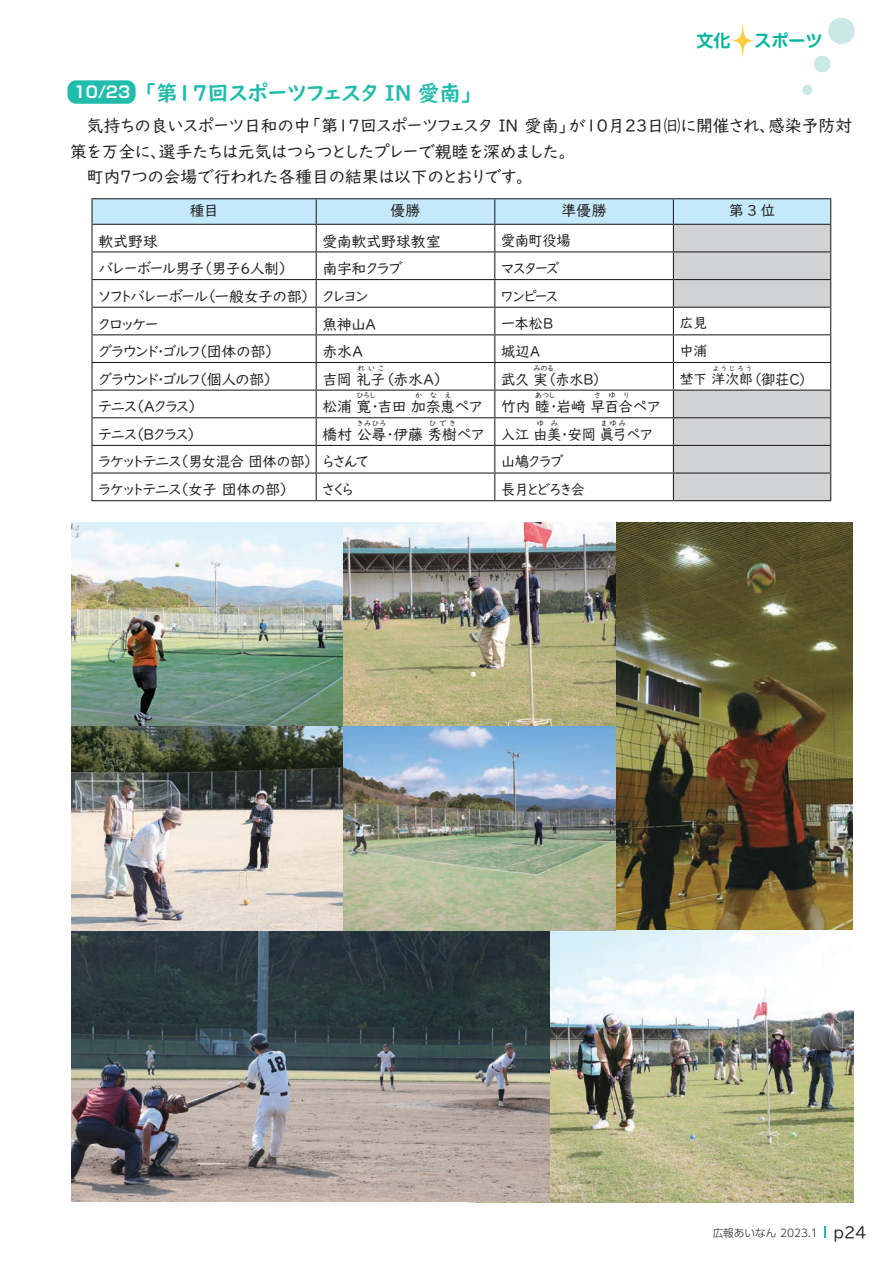
<style>
.page{position:relative;width:893px;height:1263px;background:#fff}
.page>*{position:absolute;margin:0;border:0;box-sizing:border-box;transform-origin:0 0}
.t1{font:21.3px "UD Digi Kyokasho NK B";color:#22bcac}
.t2{font:16.95px/25.5px "UD Digi Kyokasho NK R";color:#231f20}
.t3{font:700 16.95px "Shin M Go Pro De";color:#00b59d}
.t4{font:700 15.9px "Shin Go Pro De";color:#fff}
.t5{font:14.85px "UD Digi Kyokasho NK R";letter-spacing:-.03em;color:#231f20}
.t6{font:14.85px "UD Digi Kyokasho NK R";letter-spacing:-.03em;color:#231f20;scale:.95 1}
.t7{font:14.85px "UD Digi Kyokasho NK R";letter-spacing:-.01em;color:#231f20}
.t8{font:14.85px "UD Digi Kyokasho NK R";letter-spacing:-.05em;color:#231f20}
.t9{font:14.85px "UD Digi Kyokasho NK R";letter-spacing:-.06em;color:#231f20;scale:.95 1}
.t10{font:13.8px "UD Digi Kyokasho NK R";color:#231f20}
.t11{font:300 10.65px "UD Shin Go Pr 6 N";color:#231f20}
.t12{font:7.5px "UD Digi Kyokasho NK R";letter-spacing:.29em;color:#231f20}
.t13{font:6.9px "UD Digi Kyokasho NK R";letter-spacing:.42em;color:#231f20}
.s1{font-size:14.85px}
.s2{font-family:"TBUD Go Std";font-weight:400;font-size:14.85px}
</style>
<div class="page">
<svg style="left:802px;top:85px;width:11px;height:10px"></svg>
<svg style="left:814px;top:55px;width:17px;height:18px"></svg>
<svg style="left:828px;top:17px;width:27px;height:28px"></svg>
<svg style="left:731px;top:23px;width:23px;height:35px"></svg>
<svg style="left:824px;top:1226px;width:2px;height:11px"></svg>
<img style="left:339px;top:523px;width:514px;height:406px">
<img style="left:476px;top:931px;width:377px;height:272px">
<img style="left:72px;top:523px;width:272px;height:203px">
<hr style="left:91px;top:198px;width:225px;height:1px;background:#231f20">
<hr style="left:91px;top:199px;width:2px;height:25px;background:#231f20">
<hr style="left:316px;top:198px;width:179px;height:1px;background:#231f20">
<hr style="left:495px;top:198px;width:178px;height:1px;background:#231f20">
<hr style="left:673px;top:198px;width:158px;height:1px;background:#231f20">
<hr style="left:91px;top:224px;width:225px;height:1px;background:#231f20">
<hr style="left:91px;top:225px;width:2px;height:26px;background:#231f20">
<hr style="left:91px;top:251px;width:225px;height:1px;background:#231f20">
<hr style="left:91px;top:252px;width:2px;height:27px;background:#231f20">
<hr style="left:91px;top:279px;width:225px;height:1px;background:#231f20">
<hr style="left:91px;top:280px;width:2px;height:27px;background:#231f20">
<hr style="left:91px;top:307px;width:225px;height:1px;background:#231f20">
<hr style="left:91px;top:308px;width:2px;height:26px;background:#231f20">
<hr style="left:91px;top:334px;width:225px;height:1px;background:#231f20">
<hr style="left:91px;top:335px;width:2px;height:27px;background:#231f20">
<hr style="left:91px;top:362px;width:225px;height:1px;background:#231f20">
<hr style="left:91px;top:363px;width:2px;height:27px;background:#231f20">
<hr style="left:91px;top:390px;width:225px;height:1px;background:#231f20">
<hr style="left:91px;top:391px;width:2px;height:26px;background:#231f20">
<hr style="left:91px;top:417px;width:225px;height:1px;background:#231f20">
<hr style="left:91px;top:418px;width:2px;height:27px;background:#231f20">
<hr style="left:91px;top:445px;width:225px;height:1px;background:#231f20">
<hr style="left:91px;top:446px;width:2px;height:26px;background:#231f20">
<hr style="left:91px;top:472px;width:225px;height:2px;background:#231f20">
<hr style="left:91px;top:474px;width:2px;height:26px;background:#231f20">
<svg style="left:92px;top:199px;width:739px;height:301px"></svg>
<hr style="left:91px;top:500px;width:225px;height:1px;background:#231f20">
<hr style="left:316px;top:500px;width:179px;height:1px;background:#231f20">
<hr style="left:495px;top:500px;width:178px;height:1px;background:#231f20">
<hr style="left:673px;top:500px;width:158px;height:1px;background:#231f20">
<img style="left:344px;top:523px;width:272px;height:203px">
<img style="left:72px;top:931px;width:477px;height:270px">
<img style="left:72px;top:727px;width:272px;height:204px">
<img style="left:344px;top:727px;width:272px;height:204px">
<div style="left:68px;top:80px;width:68px;height:24px;background:#22bcac;border-radius:9px"></div>
<p class="t3" style="left:696px;top:27px;width:127px">文化　スポーツ</p>
<h1 class="t1" style="left:142px;top:80px;width:333px">「第17回スポーツフェスタ IN 愛南」</h1>
<p class="t2" style="left:70px;top:113px;width:784px">　　気持ちの良いスポーツ日和の中「第17回スポーツフェスタ IN 愛南」が10月23日㈰に開催され、感染予防対策を万全に、選手たちは元気はつらつとしたプレーで親睦を深めました。<br>　　町内7つの会場で行われた各種目の結果は以下のとおりです。</p>
<p class="t5" style="left:190px;top:202px;width:30px">種目</p>
<p class="t5" style="left:391px;top:202px;width:31px">優勝</p>
<p class="t5" style="left:562px;top:202px;width:46px">準優勝</p>
<p class="t5" style="left:729px;top:202px;width:48px">第3位</p>
<p class="t5" style="left:98px;top:233px;width:61px">軟式野球</p>
<p class="t7" style="left:323px;top:233px;width:120px">愛南軟式野球教室</p>
<p class="t6" style="left:501px;top:232px;width:75px">愛南町役場</p>
<p class="t8" style="left:98px;top:260px;width:191px">バレーボール男子（男子６人制）</p>
<p class="t5" style="left:323px;top:260px;width:81px">南宇和クラブ</p>
<p class="t6" style="left:501px;top:260px;width:63px">マスターズ</p>
<p class="t5" style="left:98px;top:288px;width:271px">ソフトバレーボール（一般女子の部） クレヨン</p>
<p class="t6" style="left:501px;top:288px;width:61px">ワンピース</p>
<p class="t5" style="left:98px;top:316px;width:62px">クロッケー</p>
<p class="t5" style="left:323px;top:316px;width:55px">魚神山Ａ</p>
<p class="t6" style="left:501px;top:315px;width:56px">一本松Ｂ</p>
<p class="t10" style="left:680px;top:315px;width:29px">広見</p>
<p class="t5" style="left:98px;top:343px;width:177px">グラウンド・ゴルフ（団体の部）</p>
<p class="t5" style="left:323px;top:343px;width:42px">赤水Ａ</p>
<p class="t6" style="left:501px;top:343px;width:42px">城辺Ａ</p>
<p class="t10" style="left:680px;top:343px;width:29px">中浦</p>
<p class="t5" style="left:98px;top:370px;width:176px">グラウンド・ゴルフ（個人の部）</p>
<p class="t5" style="left:323px;top:370px;width:122px">吉岡 礼子（赤水Ａ）</p>
<p class="t4" style="left:74px;top:79px;width:58px">10/23</p>
<p class="t12" style="left:358px;top:363px;width:28px">れいこ</p>
<p class="t12" style="left:533px;top:363px;width:22px">みのる</p>
<p class="t13" style="left:713px;top:365px;width:40px">ようじろう</p>
<p class="t6" style="left:501px;top:370px;width:107px">武久 実（赤水B）</p>
<p class="t10" style="left:680px;top:371px;width:129px">埜下 洋次郎<span class="s1">（御荘C）</span></p>
<p class="t12" style="left:357px;top:391px;width:21px">ひろし</p>
<p class="t12" style="left:415px;top:391px;width:38px">かなえ</p>
<p class="t5" style="left:98px;top:398px;width:101px">テニス（Aクラス）</p>
<p class="t5" style="left:323px;top:398px;width:161px">松浦 寛・吉田 加奈恵ペア</p>
<p class="t12" style="left:535px;top:391px;width:21px">あつし</p>
<p class="t12" style="left:595px;top:391px;width:36px">さゆり</p>
<p class="t5" style="left:501px;top:398px;width:161px">竹内 睦・岩﨑 早百合ペア</p>
<p class="t12" style="left:357px;top:419px;width:30px">きみひろ</p>
<p class="t12" style="left:429px;top:419px;width:28px">ひでき</p>
<p class="t12" style="left:537px;top:419px;width:22px">ゆ み</p>
<p class="t12" style="left:601px;top:419px;width:26px">まゆみ</p>
<p class="t5" style="left:98px;top:453px;width:272px">ラケットテニス（男女混合 団体の部） らさんて</p>
<p class="t6" style="left:501px;top:453px;width:67px">山鳩クラブ</p>
<p class="t7" style="left:98px;top:481px;width:192px">ラケットテニス（女子 団体の部）</p>
<p class="t5" style="left:323px;top:481px;width:32px">さくら</p>
<p class="t9" style="left:501px;top:481px;width:90px">長月とどろき会</p>
<p class="t5" style="left:98px;top:426px;width:100px">テニス（Bクラス）</p>
<p class="t5" style="left:323px;top:426px;width:332px">橋村 公尋・伊藤 秀樹ペア 入江 由美・安岡 眞弓ペア</p>
<p class="t11" style="left:713px;top:1224px;width:155px">広報あいなん 2023.1 <span class="s2">p24</span></p>
</div>
